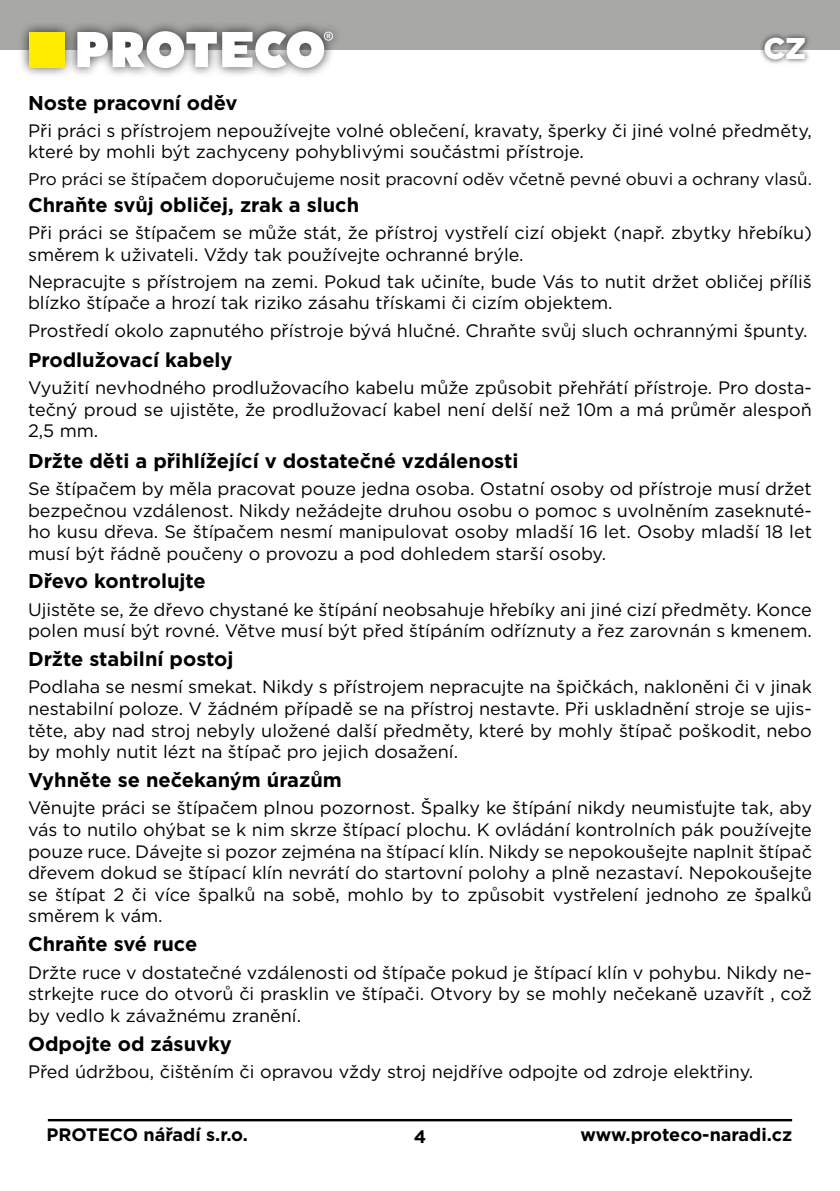
<style>
.page{position:relative;width:840px;height:1191px;background:#fff}
.page>*{position:absolute;margin:0;border:0;box-sizing:border-box;transform-origin:0 0}
.t1{font:900 30px "Gotham";color:#fff}
.t2{font:700 20px "Gotham";color:#000}
.t3{font:18px/21.6px "Gotham";color:#000;text-align:justify}
.t4{font:700 18px "Gotham";color:#000}
.t5{font:17px "Gotham";color:#000}
</style>
<div class="page">
<div style="left:0;top:0;width:839px;height:50px;background:#a8a8a7"></div>
<div style="left:18px;top:21px;width:324px;height:57px;background:#000;opacity:.75"></div>
<div style="left:29px;top:32px;width:36px;height:35px;background:#ffed00"></div>
<svg style="left:77px;top:31px;width:256px;height:37px"></svg>
<div style="left:758px;top:32px;width:52px;height:34px;background:#000;opacity:.75"></div>
<hr style="left:48px;top:1119px;width:743px;height:2px;background:#000">
<h1 class="t1" style="left:762px;top:28px;width:44px">CZ</h1>
<p class="t2" style="left:28px;top:89px;width:211px">Noste pracovní oděv</p>
<p class="t3" style="left:28px;top:119px;width:785px">Při práci s přístrojem nepoužívejte volné oblečení, kravaty, šperky či jiné volné předměty, které by mohli být zachyceny pohyblivými součástmi přístroje.</p>
<p class="t5" style="left:28px;top:168px;width:785px">Pro práci se štípačem doporučujeme nosit pracovní oděv včetně pevné obuvi a ochrany vlasů.</p>
<p class="t2" style="left:28px;top:191px;width:332px">Chraňte svůj obličej, zrak a sluch</p>
<p class="t3" style="left:28px;top:221px;width:785px">Při práci se štípačem se může stát, že přístroj vystřelí cizí objekt (např. zbytky hřebíku) směrem k uživateli. Vždy tak používejte ochranné brýle.</p>
<p class="t3" style="left:28px;top:270px;width:785px">Nepracujte s přístrojem na zemi. Pokud tak učiníte, bude Vás to nutit držet obličej příliš blízko štípače a hrozí tak riziko zásahu třískami či cizím objektem.</p>
<p class="t3" style="left:28px;top:319px;width:780px">Prostředí okolo zapnutého přístroje bývá hlučné. Chraňte svůj sluch ochrannými špunty.</p>
<p class="t2" style="left:28px;top:346px;width:206px">Prodlužovací kabely</p>
<p class="t3" style="left:28px;top:377px;width:785px">Využití nevhodného prodlužovacího kabelu může způsobit přehřátí přístroje. Pro dosta&shy;tečný proud se ujistěte, že prodlužovací kabel není delší než 10m a má průměr alespoň 2,5 mm.</p>
<p class="t2" style="left:28px;top:447px;width:491px">Držte děti a přihlížející v dostatečné vzdálenosti</p>
<p class="t3" style="left:28px;top:477px;width:785px">Se štípačem by měla pracovat pouze jedna osoba. Ostatní osoby od přístroje musí držet bezpečnou vzdálenost. Nikdy nežádejte druhou osobu o pomoc s uvolněním zaseknuté&shy;ho kusu dřeva. Se štípačem nesmí manipulovat osoby mladší 16 let. Osoby mladší 18 let musí být řádně poučeny o provozu a pod dohledem starší osoby.</p>
<p class="t2" style="left:28px;top:568px;width:179px">Dřevo kontrolujte</p>
<p class="t3" style="left:28px;top:598px;width:785px">Ujistěte se, že dřevo chystané ke štípání neobsahuje hřebíky ani jiné cizí předměty. Konce polen musí být rovné. Větve musí být před štípáním odříznuty a řez zarovnán s kmenem.</p>
<p class="t2" style="left:28px;top:645px;width:207px">Držte stabilní postoj</p>
<p class="t3" style="left:28px;top:676px;width:785px">Podlaha se nesmí smekat. Nikdy s přístrojem nepracujte na špičkách, nakloněni či v jinak nestabilní poloze. V žádném případě se na přístroj nestavte. Při uskladnění stroje se ujis&shy;těte, aby nad stroj nebyly uložené další předměty, které by mohly štípač poškodit, nebo by mohly nutit lézt na štípač pro jejich dosažení.</p>
<p class="t2" style="left:28px;top:767px;width:315px">Vyhněte se nečekaným úrazům</p>
<p class="t3" style="left:28px;top:797px;width:785px">Věnujte práci se štípačem plnou pozornost. Špalky ke štípání nikdy neumisťujte tak, aby vás to nutilo ohýbat se k nim skrze štípací plochu. K ovládání kontrolních pák používejte pouze ruce. Dávejte si pozor zejména na štípací klín. Nikdy se nepokoušejte naplnit štípač dřevem dokud se štípací klín nevrátí do startovní polohy a plně nezastaví. Nepokoušejte se štípat 2 či více špalků na sobě, mohlo by to způsobit vystřelení jednoho ze špalků směrem k vám.</p>
<p class="t2" style="left:28px;top:931px;width:171px">Chraňte své ruce</p>
<p class="t3" style="left:28px;top:961px;width:785px">Držte ruce v dostatečné vzdálenosti od štípače pokud je štípací klín v pohybu. Nikdy ne&shy;strkejte ruce do otvorů či prasklin ve štípači. Otvory by se mohly nečekaně uzavřít , což by vedlo k závažnému zranění.</p>
<p class="t2" style="left:28px;top:1030px;width:205px">Odpojte od zásuvky</p>
<p class="t3" style="left:28px;top:1060px;width:726px">Před údržbou, čištěním či opravou vždy stroj nejdříve odpojte od zdroje elektřiny.</p>
<p class="t4" style="left:46px;top:1123px;width:203px">PROTECO nářadí s.r.o.</p>
<p class="t4" style="left:413px;top:1124px;width:14px">4</p>
<p class="t4" style="left:580px;top:1123px;width:213px">www.proteco-naradi.cz</p>
</div>
